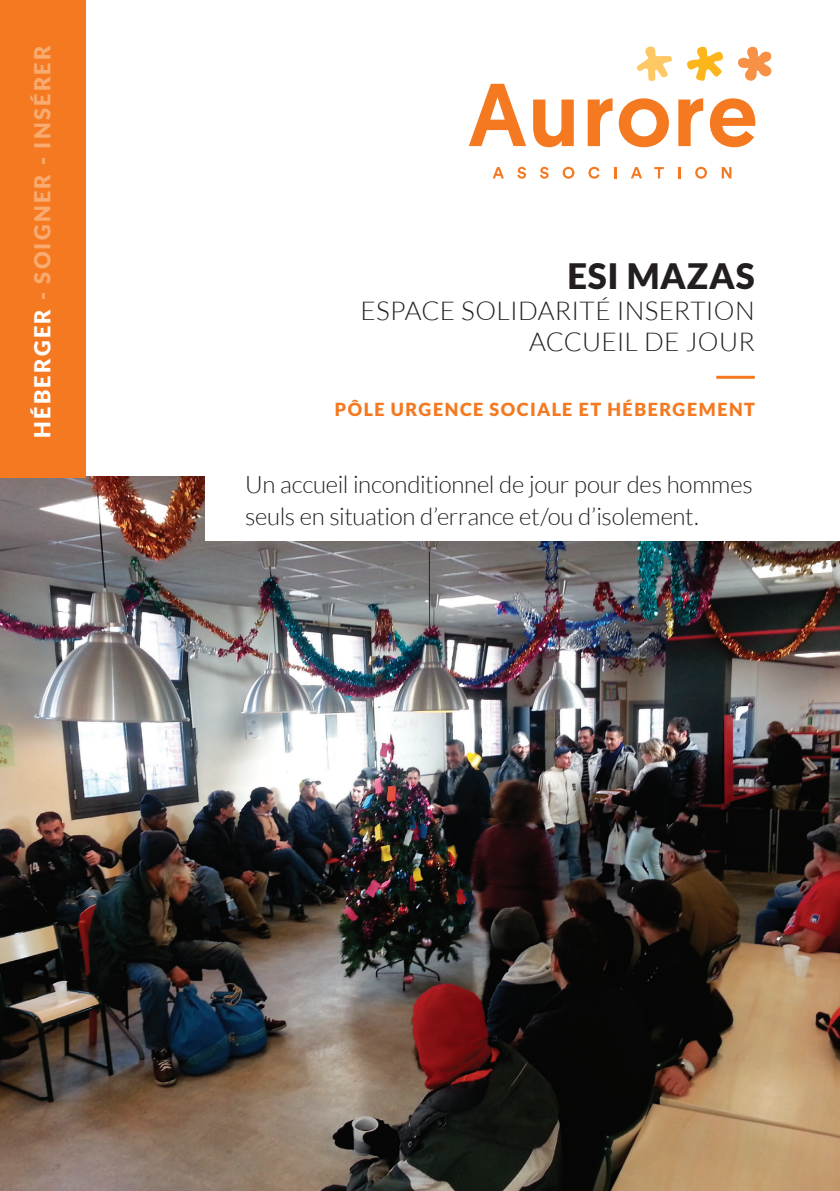
<style>
.page{position:relative;width:840px;height:1191px;background:#fff}
.page>*{position:absolute;margin:0;border:0;box-sizing:border-box;transform-origin:0 0}
.t1{font:900 35px "Lato";letter-spacing:.02em;color:#231f20}
.t2{font:300 26px "Lato";letter-spacing:.01em;color:#231f20}
.t3{font:300 24px/32px "Lato";letter-spacing:-.015em;color:#231f20}
.t4{font:900 22px "Lato";letter-spacing:.105em;color:#f9aa6f}
.t5{font:900 18px "Lato";letter-spacing:.085em;color:#f47921}
.s1{color:#fff}
</style>
<div class="page">
<img style="left:0;top:476px;width:839px;height:715px">
<svg style="left:469px;top:84px;width:57px;height:62px"></svg>
<svg style="left:533px;top:100px;width:40px;height:47px"></svg>
<svg style="left:587px;top:98px;width:25px;height:48px"></svg>
<svg style="left:618px;top:98px;width:50px;height:49px"></svg>
<svg style="left:678px;top:98px;width:24px;height:48px"></svg>
<svg style="left:709px;top:98px;width:45px;height:49px"></svg>
<svg style="left:738px;top:46px;width:34px;height:35px"></svg>
<svg style="left:636px;top:46px;width:36px;height:35px"></svg>
<svg style="left:687px;top:46px;width:36px;height:35px"></svg>
<svg style="left:493px;top:167px;width:10px;height:11px"></svg>
<svg style="left:517px;top:167px;width:8px;height:12px"></svg>
<svg style="left:540px;top:167px;width:8px;height:12px"></svg>
<svg style="left:562px;top:167px;width:12px;height:12px"></svg>
<svg style="left:588px;top:167px;width:11px;height:12px"></svg>
<svg style="left:614px;top:167px;width:2px;height:11px"></svg>
<svg style="left:631px;top:167px;width:10px;height:11px"></svg>
<svg style="left:654px;top:167px;width:9px;height:11px"></svg>
<svg style="left:678px;top:167px;width:2px;height:11px"></svg>
<svg style="left:695px;top:167px;width:11px;height:12px"></svg>
<svg style="left:721px;top:167px;width:10px;height:11px"></svg>
<hr style="left:715px;top:376px;width:39px;height:3px;background:#f47921">
<div style="left:205px;top:471px;width:634px;height:69px;background:#fff"></div>
<div style="left:0;top:0;width:85px;height:477px;background:#f47921"></div>
<p class="t4" style="left:30px;top:438px;width:394px;rotate:-90deg"><span class="s1">HÉBERGER</span> - SOIGNER - INSÉRER</p>
<p class="t1" style="left:567px;top:256px;width:189px">ESI MAZAS</p>
<p class="t2" style="left:360px;top:297px;width:395px">ESPACE SOLIDARITÉ INSERTION</p>
<p class="t2" style="left:529px;top:328px;width:227px">ACCUEIL DE JOUR</p>
<p class="t5" style="left:334px;top:398px;width:421px">PÔLE URGENCE SOCIALE ET HÉBERGEMENT</p>
<p class="t3" style="left:245px;top:469px;width:509px">Un accueil inconditionnel de jour pour des hommes seuls en situation d’errance et/ou d’isolement.</p>
</div>
